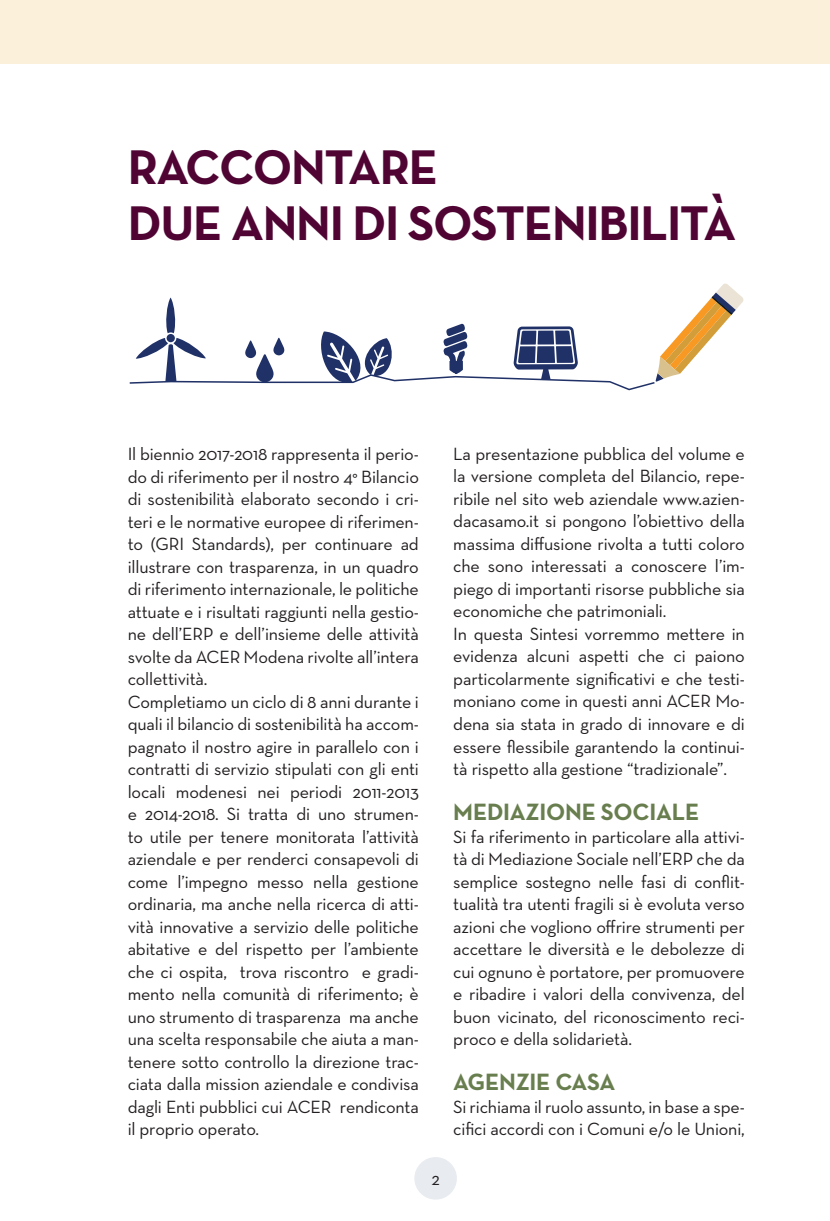
<style>
.page{position:relative;width:830px;height:1221px;background:#fff}
.page>*{position:absolute;margin:0;border:0;box-sizing:border-box;transform-origin:0 0}
.t1{font:700 49.5px "Neutra Text";letter-spacing:-.025em;color:#500433}
.t2{font:700 24px "Neutra Text";letter-spacing:-.01em;color:#687e4e}
.t3{font:18px/22.5px "Neutra Text";letter-spacing:-.01em;color:#231f20;text-align:justify}
</style>
<div class="page">
<div style="left:0;top:0;width:829px;height:64px;background:#fbf0da"></div>
<div style="left:414px;top:1156px;width:42px;height:43px;background:#e8ebf0;border-radius:50%"></div>
<svg style="left:129px;top:283px;width:614px;height:108px"></svg>
<p class="t1" style="left:128px;top:136px;width:312px">RACCONTARE</p>
<p class="t1" style="left:128px;top:192px;width:609px">DUE ANNI DI SOSTENIBILITÀ</p>
<p class="t3" style="left:128px;top:442px;width:292px">Il biennio 2017-2018 rappresenta il perio&shy;do di riferimento per il nostro 4° Bilancio di sostenibilità elaborato secondo i cri&shy;teri e le normative europee di riferimen&shy;to (GRI Standards), per continuare ad illustrare con trasparenza, in un quadro di riferimento internazionale, le politiche attuate e i risultati raggiunti nella gestio&shy;ne dell’ERP e dell’insieme delle attività svolte da ACER Modena rivolte all’intera collettività.</p>
<p class="t3" style="left:128px;top:690px;width:292px">Completiamo un ciclo di 8 anni durante i quali il bilancio di sostenibilità ha accom&shy;pagnato il nostro agire in parallelo con i contratti di servizio stipulati con gli enti locali modenesi nei periodi 2011-2013 e 2014-2018. Si tratta di uno strumen&shy;to utile per tenere monitorata l’attività aziendale e per renderci consapevoli di come l’impegno messo nella gestione ordinaria, ma anche nella ricerca di atti&shy;vità innovative a servizio delle politiche abitative e del rispetto per l’ambiente che ci ospita, trova riscontro e gradi&shy;mento nella comunità di riferimento; è uno strumento di trasparenza ma anche una scelta responsabile che aiuta a man&shy;tenere sotto controllo la direzione trac&shy;ciata dalla mission aziendale e condivisa dagli Enti pubblici cui ACER rendiconta il proprio operato.</p>
<p class="t3" style="left:431px;top:1166px;width:10px">2</p>
<p class="t3" style="left:453px;top:442px;width:293px">La presentazione pubblica del volume e la versione completa del Bilancio, repe&shy;ribile nel sito web aziendale www.azien&shy;dacasamo.it si pongono l’obiettivo della massima diffusione rivolta a tutti coloro che sono interessati a conoscere l’im&shy;piego di importanti risorse pubbliche sia economiche che patrimoniali.</p>
<p class="t3" style="left:453px;top:622px;width:293px">In questa Sintesi vorremmo mettere in evidenza alcuni aspetti che ci paiono particolarmente significativi e che testi&shy;moniano come in questi anni ACER Mo&shy;dena sia stata in grado di innovare e di essere flessibile garantendo la continui&shy;tà rispetto alla gestione “tradizionale”.</p>
<p class="t2" style="left:453px;top:796px;width:247px">MEDIAZIONE SOCIALE</p>
<p class="t3" style="left:453px;top:824px;width:293px">Si fa riferimento in particolare alla attivi&shy;tà di Mediazione Sociale nell’ERP che da semplice sostegno nelle fasi di conflit&shy;tualità tra utenti fragili si è evoluta verso azioni che vogliono offrire strumenti per accettare le diversità e le debolezze di cui ognuno è portatore, per promuovere e ribadire i valori della convivenza, del buon vicinato, del riconoscimento reci&shy;proco e della solidarietà.</p>
<p class="t2" style="left:453px;top:1066px;width:163px">AGENZIE CASA</p>
<p class="t3" style="left:453px;top:1094px;width:293px">Si richiama il ruolo assunto, in base a spe&shy;cifici accordi con i Comuni e/o le Unioni,</p>
</div>
